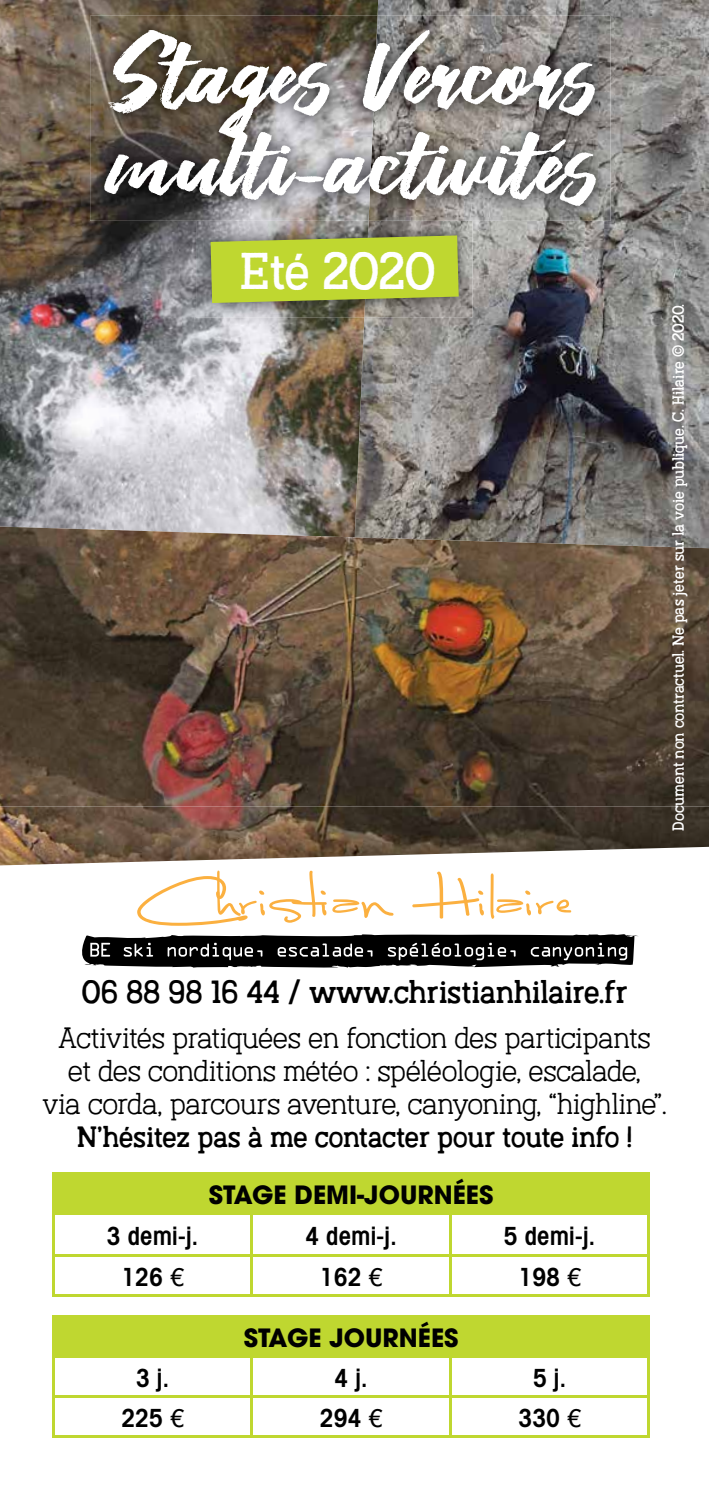
<style>
.page{position:relative;width:709px;height:1489px;background:#fff}
.page>*{position:absolute;margin:0;border:0;box-sizing:border-box;transform-origin:0 0}
.t1{font:129.5px "The Brat";color:#fff}
.t2{font:48.25px "Austral Slab Rough";letter-spacing:-.02em;color:#fff}
.t3{font:30px "Austral Slab Blur";color:#000}
.t4{font:300 27.5px/33px "Austral Slab Rough";color:#000;text-align:center}
.t5{font:27.5px "Austral Slab Blur";letter-spacing:-.01em;color:#000}
.t6{font:600 condensed 25px "Avant Garde";color:#000}
.t7{font:700 25px "Avant Garde";color:#000}
.t8{font:15px "Austral Slab Rough";letter-spacing:-.01em;color:#fff}
.s1{font-family:"Helvetica Neue LT Std";font-weight:400;font-stretch:normal}
</style>
<div class="page">
<img style="left:378px;top:0;width:331px;height:526px">
<img style="left:0;top:0;width:378px;height:526px">
<img style="left:0;top:526px;width:709px;height:320px">
<img style="left:368px;top:221px;width:104px;height:96px">
<img style="left:196px;top:221px;width:172px;height:96px">
<svg style="left:210px;top:235px;width:248px;height:68px"></svg>
<svg style="left:0;top:846px;width:709px;height:592px"></svg>
<img style="left:377px;top:16px;width:233px;height:205px">
<img style="left:90px;top:16px;width:287px;height:205px">
<div style="left:53px;top:1173px;width:596px;height:40px;background:#bfd730"></div>
<hr style="left:52px;top:1214px;width:3px;height:40px;background:#bfd730">
<hr style="left:251px;top:1214px;width:2px;height:40px;background:#bfd730">
<hr style="left:449px;top:1214px;width:3px;height:40px;background:#bfd730">
<hr style="left:647px;top:1214px;width:3px;height:40px;background:#bfd730">
<hr style="left:52px;top:1254px;width:200px;height:2px;background:#bfd730">
<hr style="left:52px;top:1256px;width:3px;height:38px;background:#bfd730">
<hr style="left:252px;top:1254px;width:198px;height:2px;background:#bfd730">
<hr style="left:251px;top:1256px;width:2px;height:38px;background:#bfd730">
<hr style="left:450px;top:1254px;width:200px;height:2px;background:#bfd730">
<hr style="left:449px;top:1256px;width:3px;height:38px;background:#bfd730">
<hr style="left:647px;top:1256px;width:3px;height:38px;background:#bfd730">
<hr style="left:52px;top:1294px;width:200px;height:2px;background:#bfd730">
<hr style="left:252px;top:1294px;width:198px;height:2px;background:#bfd730">
<hr style="left:450px;top:1294px;width:200px;height:2px;background:#bfd730">
<hr style="left:52px;top:1172px;width:200px;height:2px;background:#bfd730">
<hr style="left:52px;top:1174px;width:3px;height:38px;background:#bfd730">
<hr style="left:252px;top:1172px;width:198px;height:2px;background:#bfd730">
<hr style="left:450px;top:1172px;width:200px;height:2px;background:#bfd730">
<hr style="left:647px;top:1174px;width:3px;height:38px;background:#bfd730">
<hr style="left:52px;top:1212px;width:200px;height:2px;background:#bfd730">
<hr style="left:252px;top:1212px;width:198px;height:2px;background:#bfd730">
<hr style="left:450px;top:1212px;width:200px;height:2px;background:#bfd730">
<div style="left:53px;top:1316px;width:596px;height:40px;background:#bfd730"></div>
<hr style="left:52px;top:1357px;width:3px;height:38px;background:#bfd730">
<hr style="left:251px;top:1357px;width:2px;height:38px;background:#bfd730">
<hr style="left:449px;top:1357px;width:3px;height:38px;background:#bfd730">
<hr style="left:647px;top:1357px;width:3px;height:38px;background:#bfd730">
<hr style="left:52px;top:1395px;width:200px;height:2px;background:#bfd730">
<hr style="left:52px;top:1397px;width:3px;height:38px;background:#bfd730">
<hr style="left:252px;top:1395px;width:198px;height:2px;background:#bfd730">
<hr style="left:251px;top:1397px;width:2px;height:38px;background:#bfd730">
<hr style="left:450px;top:1395px;width:200px;height:2px;background:#bfd730">
<hr style="left:449px;top:1397px;width:3px;height:38px;background:#bfd730">
<hr style="left:647px;top:1397px;width:3px;height:38px;background:#bfd730">
<hr style="left:52px;top:1435px;width:200px;height:2px;background:#bfd730">
<hr style="left:252px;top:1435px;width:198px;height:2px;background:#bfd730">
<hr style="left:450px;top:1435px;width:200px;height:2px;background:#bfd730">
<hr style="left:52px;top:1315px;width:200px;height:2px;background:#bfd730">
<hr style="left:52px;top:1317px;width:3px;height:38px;background:#bfd730">
<hr style="left:252px;top:1315px;width:198px;height:2px;background:#bfd730">
<hr style="left:450px;top:1315px;width:200px;height:2px;background:#bfd730">
<hr style="left:647px;top:1317px;width:3px;height:38px;background:#bfd730">
<hr style="left:52px;top:1355px;width:200px;height:2px;background:#bfd730">
<hr style="left:252px;top:1355px;width:198px;height:2px;background:#bfd730">
<hr style="left:450px;top:1355px;width:200px;height:2px;background:#bfd730">
<svg style="left:137px;top:870px;width:256px;height:55px"></svg>
<svg style="left:412px;top:871px;width:72px;height:47px"></svg>
<svg style="left:490px;top:873px;width:81px;height:45px"></svg>
<svg style="left:75px;top:933px;width:563px;height:34px"></svg>
<h1 class="t1" style="left:111px;top:11px;width:489px">Stages Vercors</h1>
<h1 class="t1" style="left:110px;top:101px;width:491px">multi-activités</h1>
<h2 class="t2" style="left:240px;top:235px;width:197px">Eté 2020</h2>
<p class="t8" style="left:667px;top:830px;width:528px;rotate:-90deg">Document non contractuel. Ne pas jeter sur la voie publique. C. Hilaire © 2020.</p>
<p class="t3" style="left:81px;top:969px;width:547px">06 88 98 16 44 / www.christianhilaire.fr</p>
<p class="t4" style="left:42px;top:1018px;width:625px">Activités pratiquées en fonction des participants<br>et des conditions météo : spéléologie, escalade,<br>via corda, parcours aventure, canyoning, “highline”.</p>
<p class="t5" style="left:77px;top:1115px;width:557px">N’hésitez pas à me contacter pour toute info !</p>
<p class="t7" style="left:209px;top:1178px;width:286px">STAGE DEMI-JOURNÉES</p>
<p class="t6" style="left:107px;top:1220px;width:93px">3 demi-j.</p>
<p class="t6" style="left:305px;top:1220px;width:93px">4 demi-j.</p>
<p class="t6" style="left:504px;top:1220px;width:93px">5 demi-j.</p>
<p class="t6" style="left:121px;top:1261px;width:64px">126 <span class="s1">€</span></p>
<p class="t6" style="left:320px;top:1261px;width:64px">162 <span class="s1">€</span></p>
<p class="t6" style="left:518px;top:1261px;width:64px">198 <span class="s1">€</span></p>
<p class="t7" style="left:244px;top:1321px;width:216px">STAGE JOURNÉES</p>
<p class="t6" style="left:136px;top:1362px;width:35px">3 j.</p>
<p class="t6" style="left:334px;top:1362px;width:35px">4 j.</p>
<p class="t6" style="left:533px;top:1362px;width:35px">5 j.</p>
<p class="t6" style="left:121px;top:1402px;width:64px">225 <span class="s1">€</span></p>
<p class="t6" style="left:320px;top:1402px;width:64px">294 <span class="s1">€</span></p>
<p class="t6" style="left:518px;top:1402px;width:64px">330 <span class="s1">€</span></p>
</div>
